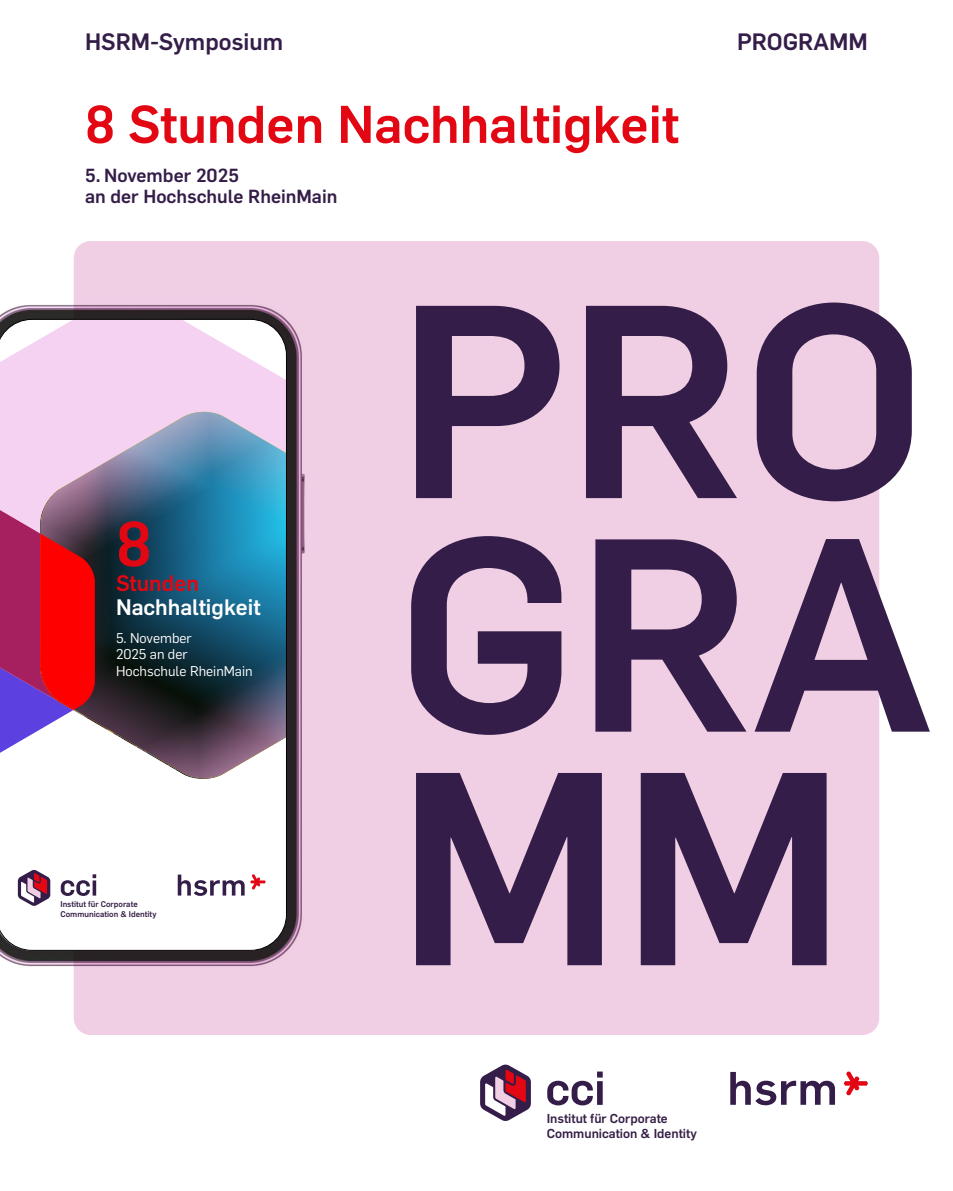
<style>
.page{position:relative;width:953px;height:1191px;background:#fff}
.page>*{position:absolute;margin:0;border:0;box-sizing:border-box;transform-origin:0 0}
.t1{font:500 269.6px/233.4px "Flama";color:#341d48;text-align:justify}
.t2{font:500 61.8px "Flama";color:#e30613}
.t3{font:500 52px "Flama";color:#e30613}
.t4{font:500 23.2px "Flama";color:#341d48}
.t5{font:500 22px "Flama";color:#fff}
.t6{font:500 22px "Flama";color:#e30613}
.t7{font:500 18.6px/21px "Flama";color:#341d48}
.t8{font:13.8px/16.6px "Flama";color:#fff}
.t9{font:500 12.8px/15.2px "Flama";color:#361f47}
.t10{font:500 8.2px/9.8px "Flama";color:#361f47}
</style>
<div class="page">
<div style="left:74px;top:241px;width:805px;height:794px;background:#f0cfe5;border-radius:17px"></div>
<img style="left:0;top:279px;width:305px;height:712px">
<svg style="left:0;top:319px;width:287px;height:631px"></svg>
<svg style="left:178px;top:874px;width:88px;height:22px;background:#c6b5c2"></svg>
<svg style="left:18px;top:869px;width:32px;height:37px"></svg>
<svg style="left:61px;top:874px;width:35px;height:22px"></svg>
<hr style="left:93px;top:880px;width:3px;height:15px;background:#341d48">
<svg style="left:843px;top:1071px;width:24px;height:24px"></svg>
<svg style="left:730px;top:1072px;width:105px;height:33px"></svg>
<svg style="left:480px;top:1064px;width:51px;height:57px"></svg>
<svg style="left:547px;top:1071px;width:55px;height:34px"></svg>
<div style="left:597px;top:1081px;width:5px;height:23px;background:#341d48"></div>
<h3 class="t4" style="left:85px;top:25px;width:199px">HSRM-Symposium</h3>
<h3 class="t3" style="left:85px;top:87px;width:595px">8 Stunden Nachhaltigkeit</h3>
<h3 class="t7" style="left:85px;top:164px;width:254px">5. November 2025<br>an der Hochschule RheinMain</h3>
<h3 class="t4" style="left:737px;top:25px;width:132px">PROGRAMM</h3>
<h2 class="t2" style="left:116px;top:499px;width:37px">8</h2>
<h3 class="t6" style="left:116px;top:567px;width:84px">Stunden</h3>
<h3 class="t5" style="left:116px;top:591px;width:146px">Nachhaltigkeit</h3>
<h3 class="t8" style="left:116px;top:629px;width:138px">5. November<br>2025 an der<br>Hochschule RheinMain</h3>
<p class="t10" style="left:60px;top:898px;width:97px">Institut für Corporate<br>Communication &amp; Identity</p>
<h1 class="t1" style="left:396px;top:265px;width:537px">PRO GRA MM</h1>
<h3 class="t9" style="left:546px;top:1110px;width:152px">Institut für Corporate<br>Communication &amp; Identity</h3>
</div>
